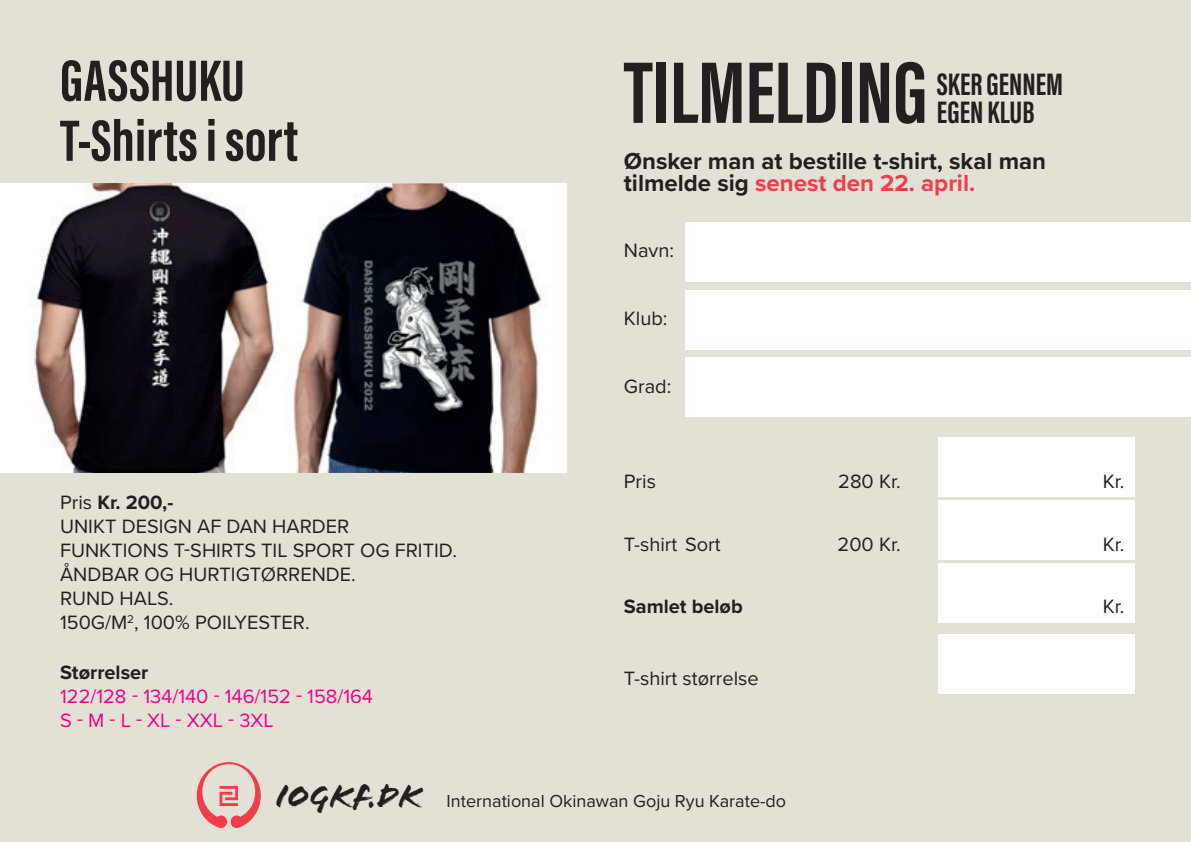
<style>
.page{position:relative;width:1191px;height:842px;background:#e3e1d5}
.page>*{position:absolute;margin:0;border:0;box-sizing:border-box;transform-origin:0 0}
.t1{font:700 90px "Acumin Pro Extra Cond";color:#231f20}
.t2{font:700 60px/60px "Acumin Pro Extra Cond";letter-spacing:.005em;color:#231f20}
.t3{font:700 32px/28px "Acumin Pro Extra Cond";color:#231f20}
.t4{font:700 24px/22px "Proxima Nova";color:#231f20}
.t5{font:20px/24px "Proxima Nova";color:#231f20}
.t6{font:20px/24px "Proxima Nova";color:#ed028c}
.t7{font:700 20px "Proxima Nova";color:#231f20}
.t8{font:18px "Proxima Nova";color:#231f20}
.s1{font-weight:700}
.s2{color:#ee3e4b}
.s3{font-family:"Flood Std";font-size:33.6px}
</style>
<div class="page">
<div style="left:685px;top:223px;width:506px;height:59px;background:#fff"></div>
<div style="left:685px;top:290px;width:506px;height:59px;background:#fff"></div>
<div style="left:685px;top:357px;width:506px;height:60px;background:#fff"></div>
<div style="left:938px;top:437px;width:196px;height:60px;background:#fff"></div>
<div style="left:938px;top:634px;width:196px;height:59px;background:#fff"></div>
<div style="left:938px;top:501px;width:196px;height:59px;background:#fff"></div>
<div style="left:938px;top:563px;width:196px;height:59px;background:#fff"></div>
<svg style="left:197px;top:762px;width:64px;height:66px"></svg>
<div style="left:0;top:183px;width:280px;height:289px;background:#fff"></div>
<img style="left:34px;top:183px;width:241px;height:289px">
<div style="left:280px;top:183px;width:287px;height:289px;background:#fff"></div>
<img style="left:293px;top:183px;width:253px;height:289px">
<h2 class="t2" style="left:60px;top:50px;width:239px">GASSHUKU<br>T-Shirts i sort</h2>
<p class="t5" style="left:60px;top:490px;width:398px">Pris <span class="s1">Kr. 200,-<br></span>UNIKT DESIGN AF DAN HARDER<br>FUNKTIONS T-SHIRTS TIL SPORT OG FRITID.<br>ÅNDBAR OG HURTIGTØRRENDE.<br>RUND HALS.<br>150G/M<sup>2</sup>, 100% POILYESTER.</p>
<h1 class="t1" style="left:624px;top:37px;width:305px">TILMELDING</h1>
<h3 class="t3" style="left:937px;top:70px;width:128px">SKER GENNEM<br>EGEN KLUB</h3>
<p class="t4" style="left:624px;top:149px;width:424px">Ønsker man at bestille t-shirt, skal man tilmelde sig <span class="s2">senest den 22. april.</span></p>
<p class="t5" style="left:624px;top:238px;width:52px">Navn:</p>
<p class="t5" style="left:624px;top:306px;width:45px">Klub:</p>
<p class="t5" style="left:624px;top:374px;width:49px">Grad:</p>
<p class="t5" style="left:624px;top:468px;width:34px">Pris</p>
<p class="t5" style="left:838px;top:468px;width:64px">280 Kr.</p>
<p class="t5" style="left:624px;top:532px;width:98px">T-shirt Sort</p>
<p class="t5" style="left:837px;top:532px;width:64px">200 Kr.</p>
<p class="t7" style="left:624px;top:592px;width:120px">Samlet beløb</p>
<p class="t7" style="left:60px;top:657px;width:90px">Størrelser</p>
<p class="t5" style="left:624px;top:665px;width:136px">T-shirt størrelse</p>
<p class="t6" style="left:60px;top:683px;width:314px">122/128 - 134/140 - 146/152 - 158/164<br>S - M - L - XL - XXL - 3XL</p>
<p class="t8" style="left:275px;top:787px;width:512px"><span class="s3">IOGKF.DK</span> International Okinawan Goju Ryu Karate-do</p>
<p class="t5" style="left:1102px;top:468px;width:23px">Kr.</p>
<p class="t5" style="left:1102px;top:532px;width:23px">Kr.</p>
<p class="t5" style="left:1102px;top:594px;width:23px">Kr.</p>
</div>
